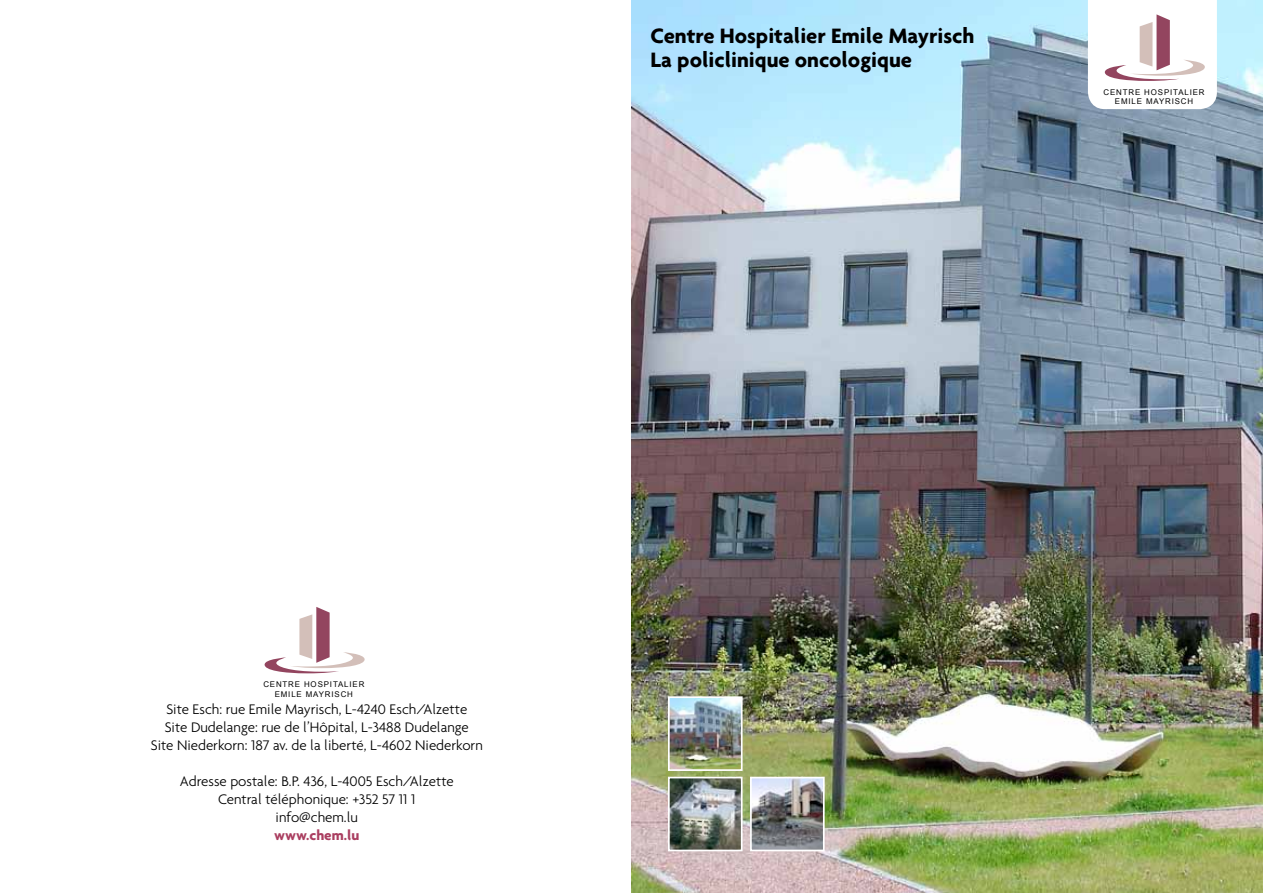
<style>
.page{position:relative;width:1263px;height:893px;background:#fff}
.page>*{position:absolute;margin:0;border:0;box-sizing:border-box;transform-origin:0 0}
.t1{font:700 22.5px/24px "Agenda";color:#000}
.t2{font:300 15px/18px "Agenda";color:#000;text-align:center}
.t3{font:700 15px "Agenda";color:#aa3e60}
.t4{font:7.95px/9.4px "Arial";letter-spacing:.11em;color:#000;text-align:center}
</style>
<div class="page">
<img style="left:631px;top:0;width:632px;height:893px">
<svg style="left:264px;top:607px;width:101px;height:66px"></svg>
<img style="left:671px;top:780px;width:68px;height:68px">
<div style="left:668px;top:777px;width:74px;height:74px;border:2px solid #fff"></div>
<img style="left:671px;top:699px;width:68px;height:69px">
<div style="left:668px;top:696px;width:74px;height:75px;border:2px solid #fff"></div>
<img style="left:753px;top:780px;width:69px;height:68px">
<div style="left:750px;top:777px;width:75px;height:74px;border:2px solid #fff"></div>
<svg style="left:1088px;top:0;width:129px;height:109px"></svg>
<h1 class="t1" style="left:651px;top:23px;width:325px">Centre Hospitalier Emile Mayrisch<br>La policlinique oncologique</h1>
<p class="t4" style="left:1103px;top:87px;width:103px">CENTRE HOSPITALIER<br>EMILE MAYRISCH</p>
<p class="t4" style="left:263px;top:680px;width:103px">CENTRE HOSPITALIER<br>EMILE MAYRISCH</p>
<p class="t2" style="left:151px;top:699px;width:334px">Site Esch: rue Emile Mayrisch, L-4240 Esch/Alzette<br>Site Dudelange: rue de l’Hôpital, L-3488 Dudelange<br>Site Niederkorn: 187 av. de la liberté, L-4602 Niederkorn</p>
<p class="t2" style="left:180px;top:771px;width:275px">Adresse postale: B.P. 436, L-4005 Esch/Alzette<br>Central téléphonique: +352 57 11 1 info@chem.lu</p>
<p class="t3" style="left:274px;top:826px;width:86px">www.chem.lu</p>
</div>
